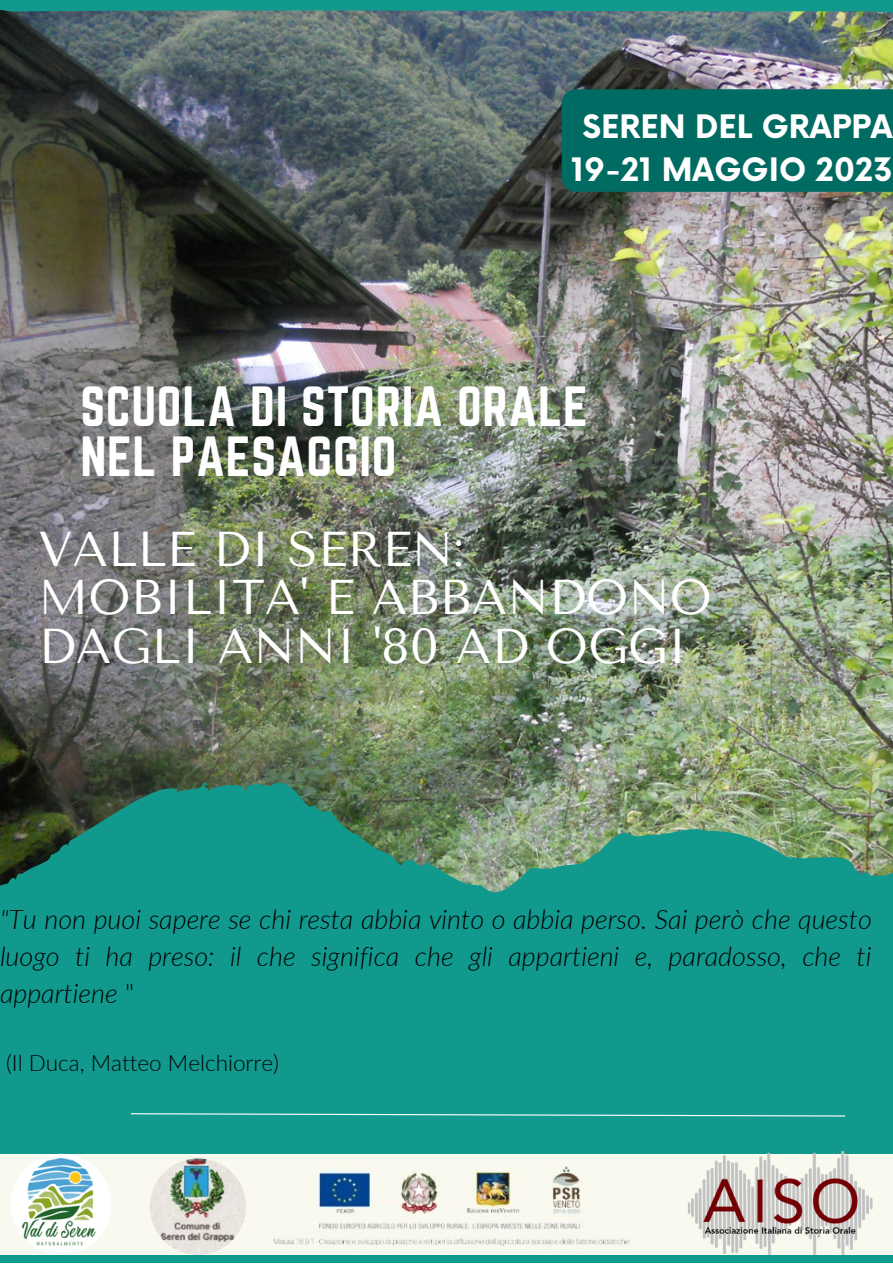
<style>
.page{position:relative;width:893px;height:1264px;background:#fff}
.page>*{position:absolute;margin:0;border:0;box-sizing:border-box;transform-origin:0 0}
.t1{font:49.5px/49.5px "Norwester";letter-spacing:.015em;color:#fff}
.t2{font:48.75px/48.3px "Tenor Sans";color:#fff}
.t3{font:700 31.5px/43.8px "Now";color:#fff;text-align:center}
.t4{font:italic 300 27px/37px "Lato";color:#000;text-align:justify}
.t5{font:300 22.5px "Lato";color:#000}
.s1{font-style:normal}
</style>
<div class="page">
<div style="left:0;top:0;width:892px;height:1262px;background:#11998e"></div>
<img style="left:0;top:9px;width:892px;height:884px">
<div style="left:561px;top:89px;width:331px;height:103px;background:#006b62"></div>
<svg style="left:131px;top:1113px;width:715px;height:4px"></svg>
<img style="left:0;top:1154px;width:892px;height:100px">
<img style="left:10px;top:1153px;width:101px;height:101px;border-radius:50%">
<img style="left:687px;top:1150px;width:185px;height:104px;border-radius:9px">
<img style="left:150px;top:1158px;width:96px;height:96px;border-radius:50%">
<p class="t3" style="left:571px;top:106px;width:323px">SEREN DEL GRAPPA<br>19-21 MAGGIO 2023</p>
<h1 class="t1" style="left:80px;top:381px;width:509px">SCUOLA DI STORIA ORALE<br>NEL PAESAGGIO</h1>
<h2 class="t2" style="left:39px;top:525px;width:674px">VALLE DI SEREN:<br>MOBILITA' E ABBANDONO<br>DAGLI ANNI '80 AD OGGI</h2>
<p class="t4" style="left:0;top:899px;width:873px">"Tu non puoi sapere se chi resta abbia vinto o abbia perso. Sai però che questo luogo ti ha preso: il che significa che gli appartieni e, paradosso, che ti appartiene <span class="s1">"</span></p>
<p class="t5" style="left:6px;top:1048px;width:274px">(Il Duca, Matteo Melchiorre)</p>
</div>
